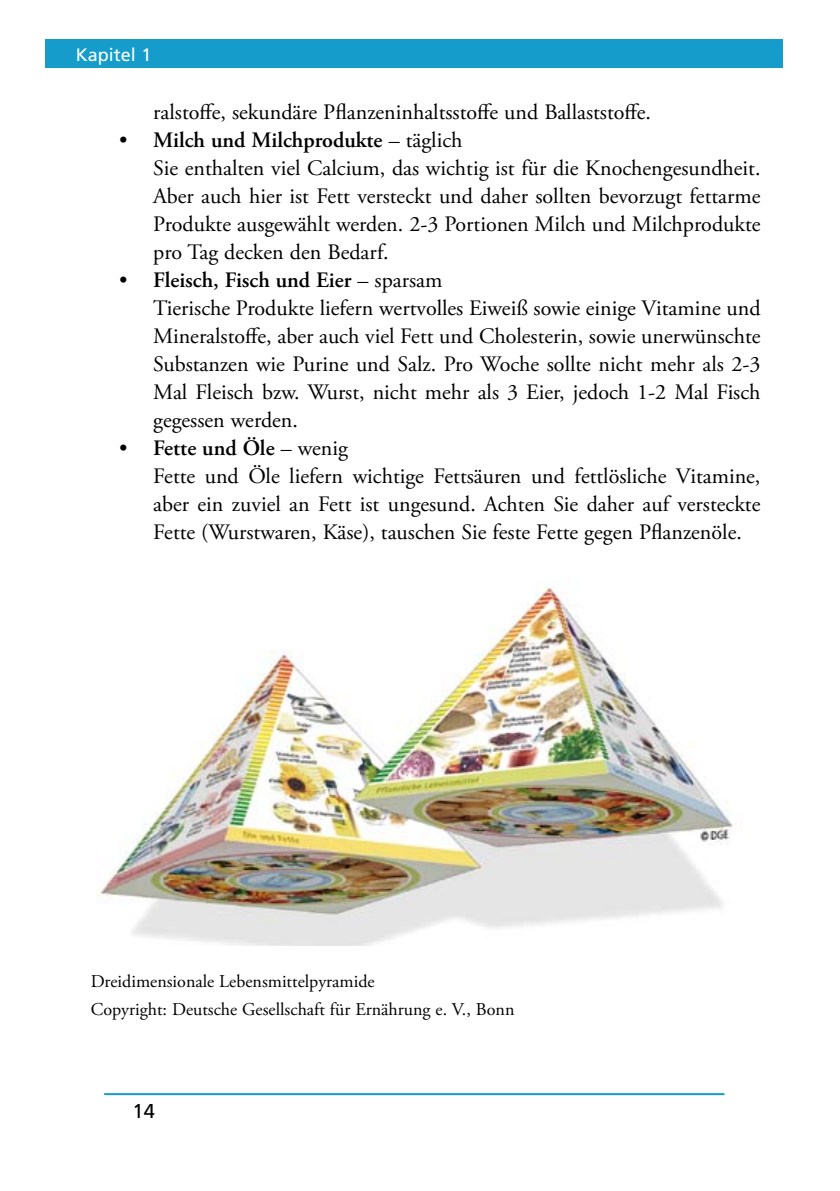
<style>
.page{position:relative;width:840px;height:1191px;background:#fff}
.page>*{position:absolute;margin:0;border:0;box-sizing:border-box;transform-origin:0 0}
.t1{font:22px/28px "Adobe Garamond Pro";color:#000}
.t2{font:20px "Frutiger";color:#000}
.t3{font:18px/28px "Adobe Garamond Pro";color:#000}
.t4{font:18px "Frutiger";color:#fff}
.s1{font-weight:600}
</style>
<div class="page">
<div style="left:45px;top:40px;width:737px;height:28px;background:#169ccb"></div>
<hr style="left:104px;top:1093px;width:620px;height:2px;background:#169ccb">
<img style="left:96px;top:586px;width:640px;height:359px">
<p class="t4" style="left:76px;top:44px;width:77px">Kapitel 1</p>
<p class="t1" style="left:153px;top:99px;width:499px">ralstoffe, sekundäre Pflanzeninhaltsstoffe und Ballaststoffe.</p>
<p class="t1" style="left:153px;top:127px;width:608px;text-indent:-34px">• <span class="s1">Milch und Milchprodukte</span> – täglich<br>Sie enthalten viel Calcium, das wichtig ist für die Knochengesundheit.<br>Aber auch hier ist Fett versteckt und daher sollten bevorzugt fettarme Produkte ausgewählt werden. 2-3 Portionen Milch und Milchprodukte pro Tag decken den Bedarf.</p>
<p class="t1" style="left:153px;top:267px;width:608px;text-indent:-34px">• <span class="s1">Fleisch, Fisch und Eier</span> – sparsam<br>Tierische Produkte liefern wertvolles Eiweiß sowie einige Vitamine und Mineralstoffe, aber auch viel Fett und Cholesterin, sowie unerwünschte Substanzen wie Purine und Salz. Pro Woche sollte nicht mehr als 2-3<br>Mal Fleisch bzw. Wurst, nicht mehr als 3 Eier, jedoch 1-2 Mal Fisch gegessen werden.</p>
<p class="t1" style="left:153px;top:435px;width:608px;text-indent:-34px">• <span class="s1">Fette und Öle</span> – wenig<br>Fette und Öle liefern wichtige Fettsäuren und fettlösliche Vitamine, aber ein zuviel an Fett ist ungesund. Achten Sie daher auf versteckte Fette (Wurstwaren, Käse), tauschen Sie feste Fette gegen Pflanzenöle.</p>
<p class="t3" style="left:91px;top:968px;width:425px">Dreidimensionale Lebensmittelpyramide<br>Copyright: Deutsche Gesellschaft für Ernährung e. V., Bonn</p>
<p class="t2" style="left:132px;top:1099px;width:23px">14</p>
</div>
